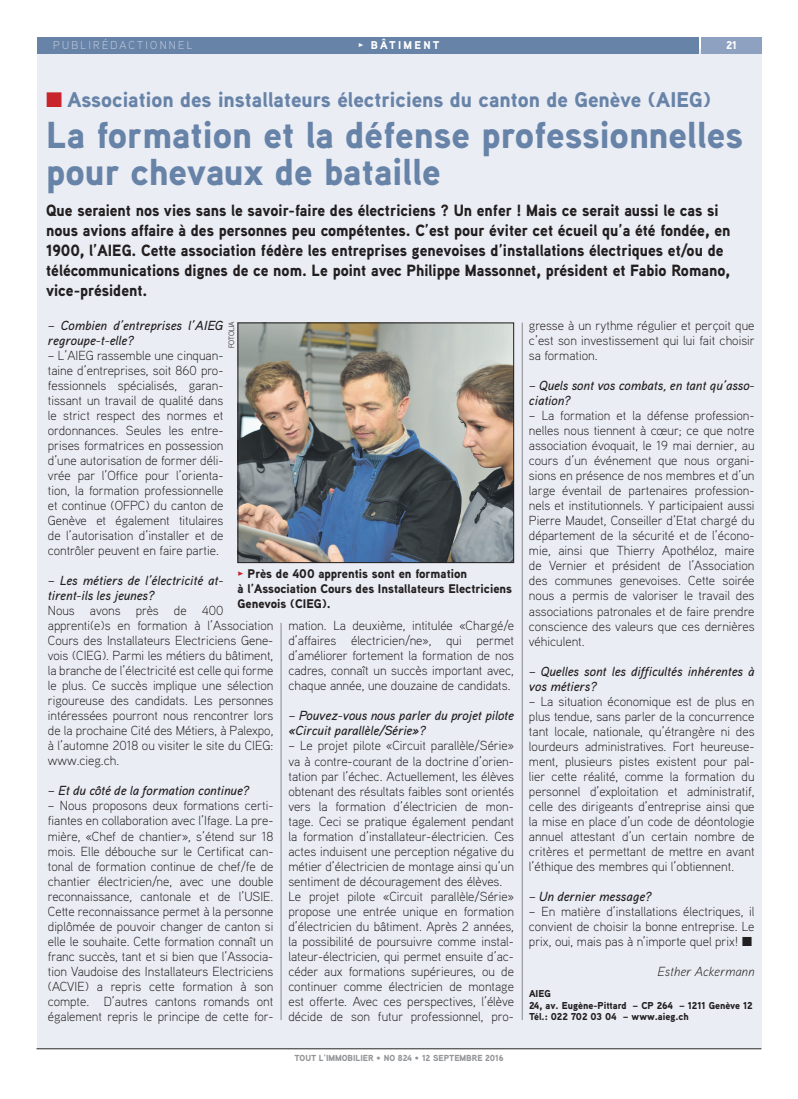
<style>
.page{position:relative;width:798px;height:1099px;background:#fff}
.page>*{position:absolute;margin:0;border:0;box-sizing:border-box;transform-origin:0 0}
.t1{font:900 37.5px/37.5px "Aaux Pro";color:#6783a8}
.t2{font:900 21.25px "Aaux Pro";color:#6783a8}
.t3{font:900 16.25px/20px "Aaux Pro";color:#231f20;scale:.96 1}
.t4{font:300 13.12px/15px "Aaux Pro";color:#231f20;text-align:justify}
.t5{font:italic 500 13.12px/15px "Aaux Pro";color:#231f20}
.t6{font:italic 300 13.12px "Aaux Pro";color:#231f20}
.t7{font:900 12.5px/15px "Aaux Pro";color:#231f20}
.t8{font:300 11.25px "Aaux Pro";letter-spacing:.2em;color:#c7cfe0}
.t9{font:900 11.25px "Aaux Pro";letter-spacing:.2em;color:#fff}
.t10{font:900 10px/11.2px "Aaux Pro";color:#231f20}
.t11{font:900 8.75px "Aaux Pro";color:#939598}
.t12{font:300 7.5px "Helvetica Neue";color:#231f20;scale:.9 1}
.s1{font-family:"Meta Plus Bold Caps";font-weight:400}
.s2{color:#c8242b}
.s3{font-family:"Meta Plus Bold Caps";font-weight:400;color:#c8242b}
</style>
<div class="page">
<div style="left:36px;top:49px;width:725px;height:999px;background:#eaedf4"></div>
<div style="left:37px;top:37px;width:661px;height:17px;background:#6783a8"></div>
<hr style="left:36px;top:1048px;width:725px;height:1px;background:#231f20">
<div style="left:700px;top:37px;width:61px;height:17px;background:#8ea1c0"></div>
<hr style="left:280px;top:622px;width:1px;height:398px;background:#86888b">
<hr style="left:521px;top:322px;width:1px;height:698px;background:#86888b">
<img style="left:239px;top:324px;width:273px;height:237px">
<div style="left:237px;top:322px;width:277px;height:241px;border:1px solid #231f20"></div>
<p class="t8" style="left:53px;top:38px;width:140px">PUBLIRÉDACTIONNEL</p>
<p class="t9" style="left:358px;top:38px;width:83px"><span class="s1">•</span> BÂTIMENT</p>
<p class="t9" style="left:725px;top:38px;width:12px">21</p>
<h2 class="t2" style="left:46px;top:86px;width:666px"><span class="s2">■</span> Association des installateurs électriciens du canton de Genève (AIEG)</h2>
<h1 class="t1" style="left:46px;top:115px;width:698px">La formation et la défense professionnelles pour chevaux de bataille</h1>
<p class="t3" style="left:46px;top:200px;width:714px">Que seraient nos vies sans le savoir-faire des électriciens ? Un enfer ! Mais ce serait aussi le cas si nous avions affaire à des personnes peu compétentes. C’est pour éviter cet écueil qu’a été fondée, en 1900, l’AIEG. Cette association fédère les entreprises genevoises d’installations électriques et/ou de télécommunications dignes de ce nom. Le point avec Philippe Massonnet, président et Fabio Romano, vice-président.</p>
<p class="t5" style="left:48px;top:317px;width:177px">– Combien d’entreprises l’AIEG regroupe-t-elle?</p>
<p class="t4" style="left:48px;top:348px;width:177px">– L’AIEG rassemble une cinquan&shy;taine d’entreprises, soit 860 pro&shy;fessionnels spécialisés, garan&shy;tissant un travail de qualité dans le strict respect des normes et ordonnances. Seules les entre&shy;prises formatrices en possession d’une autorisation de former déli&shy;vrée par l’Office pour l’orienta&shy;tion, la formation professionnelle et continue (OFPC) du canton de Genève et également titulaires de l’autorisation d’installer et de contrôler peuvent en faire partie.</p>
<p class="t5" style="left:48px;top:573px;width:177px">– Les métiers de l’électricité at&shy;tirent-ils les jeunes?</p>
<p class="t4" style="left:48px;top:603px;width:227px;text-align:left">Nous avons près de 400 apprenti(e)s en formation à l’Association Cours des Installateurs Electriciens Gene&shy;vois (CIEG). Parmi les métiers du bâtiment, la branche de l’électricité est celle qui forme le plus. Ce succès implique une sélection rigoureuse des candidats. Les personnes intéressées pourront nous rencontrer lors de la prochaine Cité des Métiers, à Palexpo, à l’automne 2018 ou visiter le site du CIEG: www.cieg.ch.</p>
<p class="t5" style="left:48px;top:783px;width:203px">– Et du côté de la formation continue?</p>
<p class="t4" style="left:48px;top:798px;width:227px">– Nous proposons deux formations certi&shy;fiantes en collaboration avec l’Ifage. La pre&shy;mière, «Chef de chantier», s’étend sur 18 mois. Elle débouche sur le Certificat can&shy;tonal de formation continue de chef/fe de chantier électricien/ne, avec une double reconnaissance, cantonale et de l’USIE.<br>Cette reconnaissance permet à la personne diplômée de pouvoir changer de canton si elle le souhaite. Cette formation connaît un franc succès, tant et si bien que l’Associa&shy;tion Vaudoise des Installateurs Electriciens (ACVIE) a repris cette formation à son compte. D’autres cantons romands ont également repris le principe de cette for-</p>
<p class="t4" style="left:528px;top:318px;width:227px">gresse à un rythme régulier et perçoit que c’est son investissement qui lui fait choisir sa formation.</p>
<p class="t5" style="left:528px;top:378px;width:227px">– Quels sont vos combats, en tant qu’asso&shy;ciation?</p>
<p class="t4" style="left:528px;top:408px;width:227px">– La formation et la défense profession&shy;nelles nous tiennent à cœur; ce que notre association évoquait, le 19 mai dernier, au cours d’un événement que nous organi&shy;sions en présence de nos membres et d’un large éventail de partenaires profession&shy;nels et institutionnels. Y participaient aussi Pierre Maudet, Conseiller d’Etat chargé du département de la sécurité et de l’écono&shy;mie, ainsi que Thierry Apothéloz, maire de Vernier et président de l’Association des communes genevoises. Cette soirée nous a permis de valoriser le travail des associations patronales et de faire prendre conscience des valeurs que ces dernières véhiculent.</p>
<p class="t5" style="left:528px;top:663px;width:227px">– Quelles sont les difficultés inhérentes à vos métiers?</p>
<p class="t4" style="left:528px;top:693px;width:227px">– La situation économique est de plus en plus tendue, sans parler de la concurrence tant locale, nationale, qu’étrangère ni des lourdeurs administratives. Fort heureuse&shy;ment, plusieurs pistes existent pour pal&shy;lier cette réalité, comme la formation du personnel d’exploitation et administratif, celle des dirigeants d’entreprise ainsi que la mise en place d’un code de déontologie annuel attestant d’un certain nombre de critères et permettant de mettre en avant l’éthique des membres qui l’obtiennent.</p>
<p class="t5" style="left:528px;top:888px;width:124px">– Un dernier message?</p>
<p class="t4" style="left:528px;top:903px;width:227px">– En matière d’installations électriques, il convient de choisir la bonne entreprise. Le prix, oui, mais pas à n’importe quel prix! ■</p>
<p class="t6" style="left:657px;top:962px;width:98px">Esther Ackermann</p>
<p class="t10" style="left:529px;top:987px;width:225px">AIEG<br>24, av. Eugène-Pittard – CP 264 – 1211 Genève 12<br>Tél.: 022 702 03 04 – www.aieg.ch</p>
<p class="t12" style="left:227px;top:348px;width:31px;rotate:-90deg">FOTOLIA</p>
<p class="t7" style="left:237px;top:565px;width:276px"><span class="s3">•</span> Près de 400 apprentis sont en formation<br>à l’Association Cours des Installateurs Electriciens<br>Genevois (CIEG).</p>
<p class="t4" style="left:288px;top:618px;width:227px">mation. La deuxième, intitulée «Chargé/e d’affaires électricien/ne», qui permet d’améliorer fortement la formation de nos cadres, connaît un succès important avec, chaque année, une douzaine de candidats.</p>
<p class="t5" style="left:288px;top:708px;width:227px">– Pouvez-vous nous parler du projet pilote «Circuit parallèle/Série»?</p>
<p class="t4" style="left:288px;top:738px;width:227px;text-align:left">– Le projet pilote «Circuit parallèle/Série» va à contre-courant de la doctrine d’orien&shy;tation par l’échec. Actuellement, les élèves obtenant des résultats faibles sont orientés vers la formation d’électricien de mon&shy;tage. Ceci se pratique également pendant la formation d’installateur-électricien. Ces actes induisent une perception négative du métier d’électricien de montage ainsi qu’un sentiment de découragement des élèves.<br>Le projet pilote «Circuit parallèle/Série» propose une entrée unique en formation d’électricien du bâtiment. Après 2 années, la possibilité de poursuivre comme instal&shy;lateur-électricien, qui permet ensuite d’ac&shy;céder aux formations supérieures, ou de continuer comme électricien de montage est offerte. Avec ces perspectives, l’élève décide de son futur professionnel, pro-</p>
<p class="t11" style="left:294px;top:1051px;width:210px">TOUT L’IMMOBILIER • NO 824 • 12 SEPTEMBRE 2016</p>
</div>
